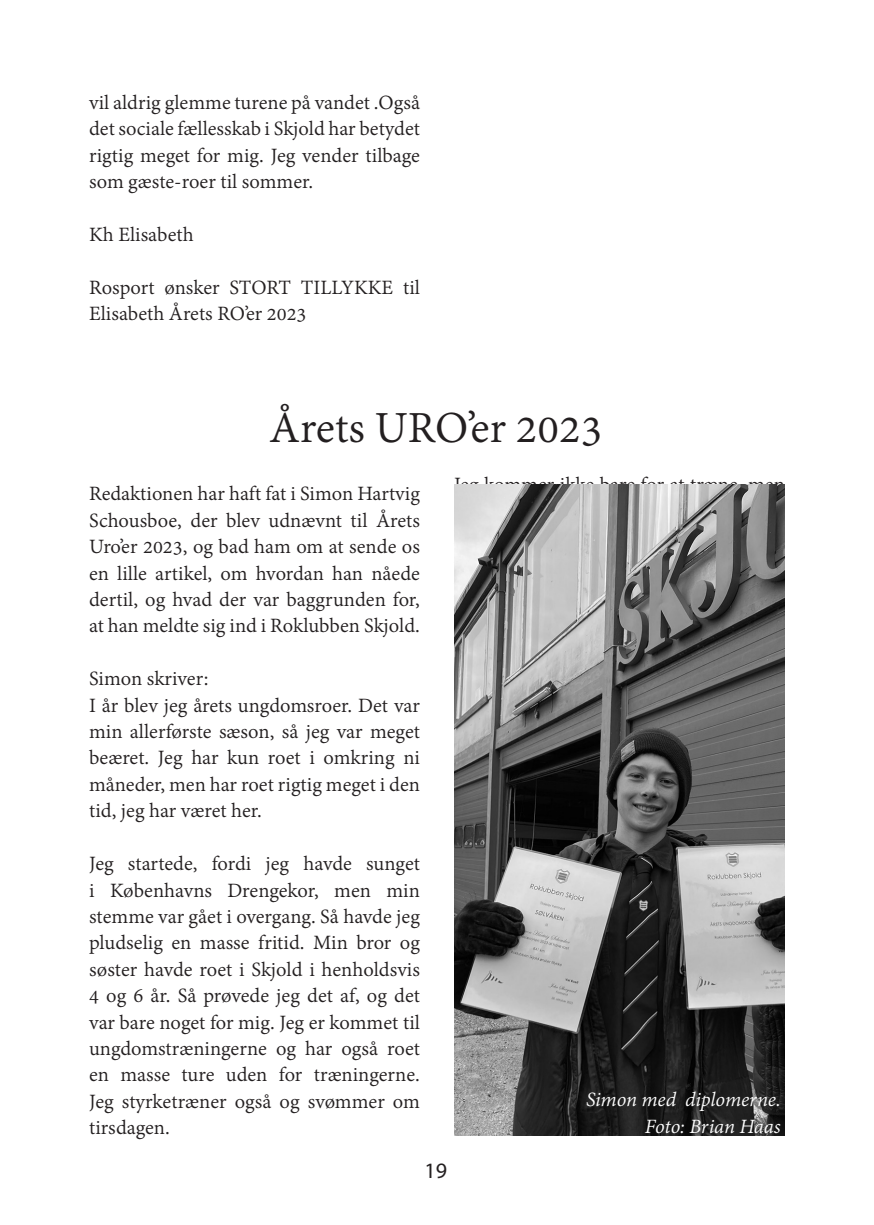
<style>
.page{position:relative;width:874px;height:1225px;background:#fff}
.page>*{position:absolute;margin:0;border:0;box-sizing:border-box;transform-origin:0 0}
.Ro_overskrift_til_indholdsfortegnelse{font:48px "Adobe Devanagari";color:#231f20}
.Ro_brød{font:22px/26.4px "Adobe Devanagari";color:#231f20;text-align:justify}
.Ro_Billed_tekst{font:italic 22px "Adobe Devanagari";letter-spacing:-.01em;color:#fff}
.t1{font:22px "Myriad Pro";color:#231f20}
</style>
<div class="page">
<img style="left:454px;top:484px;width:330px;height:652px">
<p class="Ro_brød" style="left:89px;top:91px;width:332px">vil aldrig glemme turene på vandet .Også det sociale fællesskab i Skjold har betydet rigtig meget for mig. Jeg vender tilbage som gæste-roer til sommer.</p>
<p class="Ro_brød" style="left:89px;top:223px;width:106px">Kh Elisabeth</p>
<p class="Ro_brød" style="left:89px;top:276px;width:332px">Rosport ønsker STORT TILLYKKE til<br>Elisabeth Årets RO’er 2023</p>
<p class="Ro_overskrift_til_indholdsfortegnelse" style="left:269px;top:400px;width:335px">Årets URO’er 2023</p>
<p class="Ro_brød" style="left:454px;top:473px;width:332px">Jeg kommer ikke bare for at træne, men</p>
<p class="Ro_brød" style="left:89px;top:482px;width:332px">Redaktionen har haft fat i Simon Hartvig Schousboe, der blev udnævnt til Årets Uro’er 2023, og bad ham om at sende os en lille artikel, om hvordan han nåede dertil, og hvad der var baggrunden for, at han meldte sig ind i Roklubben Skjold.</p>
<p class="Ro_brød" style="left:89px;top:667px;width:121px">Simon skriver:</p>
<p class="Ro_brød" style="left:89px;top:693px;width:332px">I år blev jeg årets ungdomsroer. Det var min allerførste sæson, så jeg var meget beæret. Jeg har kun roet i omkring ni måneder, men har roet rigtig meget i den tid, jeg har været her.</p>
<p class="Ro_brød" style="left:89px;top:852px;width:332px">Jeg startede, fordi jeg havde sunget i Københavns Drengekor, men min stemme var gået i overgang. Så havde jeg pludselig en masse fritid. Min bror og søster havde roet i Skjold i henholdsvis 4 og 6 år. Så prøvede jeg det af, og det var bare noget for mig. Jeg er kommet til ungdomstræningerne og har også roet en masse ture uden for træningerne.<br>Jeg styrketræner også og svømmer om tirsdagen.</p>
<p class="Ro_Billed_tekst" style="left:585px;top:1087px;width:196px">Simon med diplomerne.</p>
<p class="Ro_Billed_tekst" style="left:644px;top:1113px;width:137px">Foto: Brian Haas</p>
<p class="t1" style="left:424px;top:1157px;width:24px">19</p>
</div>
